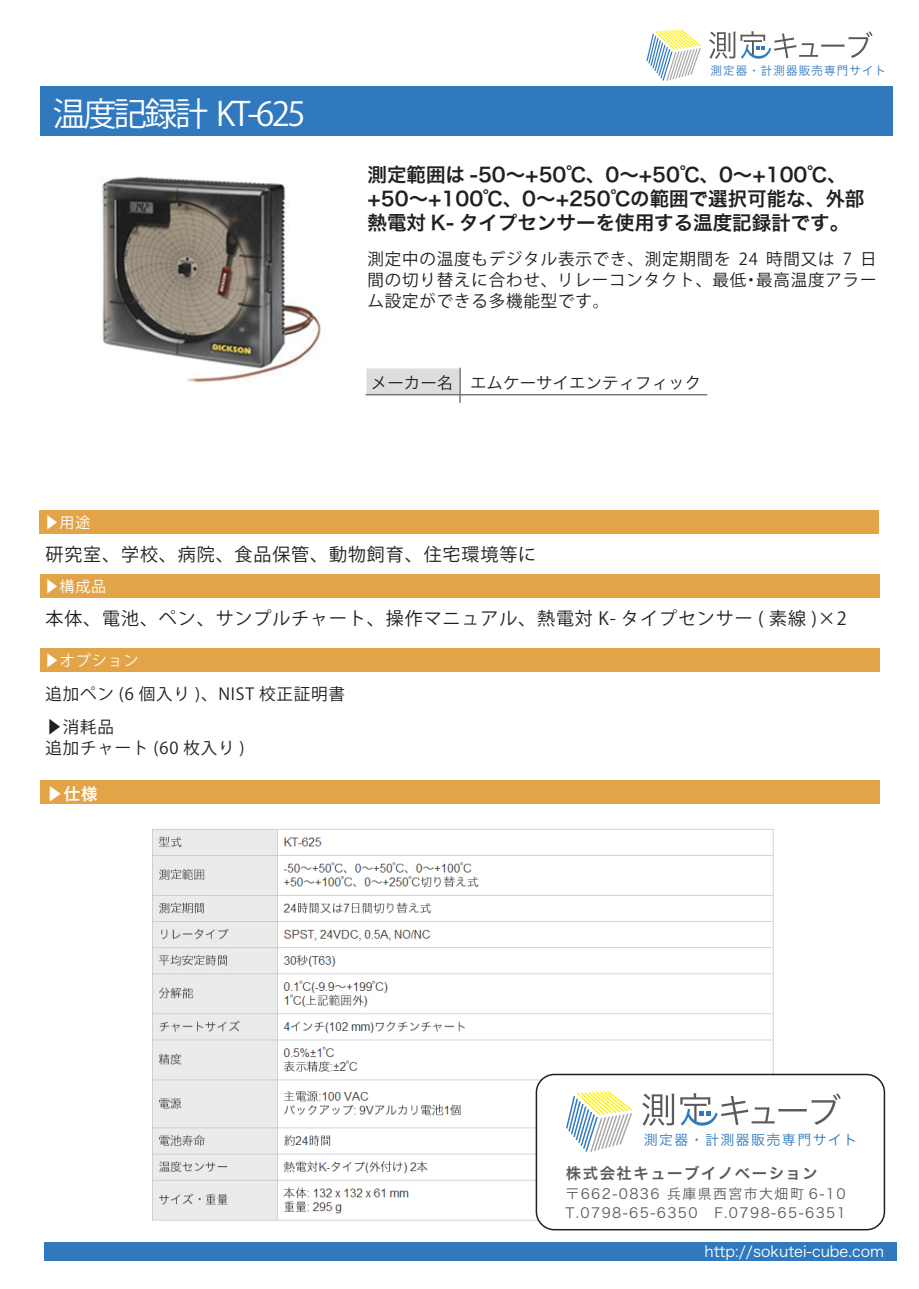
<style>
.page{position:relative;width:919px;height:1289px;background:#fff}
.page>*{position:absolute;margin:0;border:0;box-sizing:border-box;transform-origin:0 0}
.t1{font:33px "Hira Kaku Pro N W6 90 ms RKSJ H";letter-spacing:-.075em;color:#fff}
.t2{font:19.5px/24px "Hira Kaku Pro W6";color:#231f20}
.t3{font:18px "Hira Kaku Pro N W6 90 ms RKSJ H";letter-spacing:.05em;color:#231f20}
.t4{font:16.5px/21px "Hira Kaku Pro N W3 90 ms RKSJ H";letter-spacing:.05em;color:#231f20;text-align:justify}
.t5{font:16.5px "Hira Kaku Pro W3";color:#231f20}
.t6{font:16.5px "Hira Kaku Pro N W6 90 ms RKSJ H";color:#231f20}
.t7{font:16.5px "Hira Kaku Pro W6";color:#fff}
.t8{font:15.3px "Hira Kaku Pro W6";letter-spacing:.1em;color:#595a5c}
.t9{font:15px "Hira Kaku Pro W3";color:#fff}
.t10{font:15px "Hira Kaku Pro N W6 90 ms RKSJ H";letter-spacing:.05em;color:#fff}
.t11{font:13.95px/19.5px "Hira Kaku Pro W3";letter-spacing:.1em;color:#595a5c}
.t12{font:13.95px "Hira Kaku Pro W3";letter-spacing:.1em;color:#3079be}
.t13{font:11.85px "Hira Kaku Pro W3";letter-spacing:.1em;color:#3079be}
</style>
<div class="page">
<div style="left:365px;top:367px;width:96px;height:28px;background:#dcdddf;border:2px solid #fff"></div>
<div style="left:40px;top:87px;width:852px;height:49px;background:#3079be"></div>
<div style="left:44px;top:1241px;width:853px;height:19px;background:#3079be"></div>
<div style="left:40px;top:780px;width:840px;height:24px;background:#e2a447"></div>
<svg style="left:709px;top:31px;width:163px;height:28px"></svg>
<svg style="left:646px;top:29px;width:54px;height:52px"></svg>
<div style="left:39px;top:648px;width:840px;height:24px;background:#e2a447"></div>
<hr style="left:365px;top:394px;width:342px;height:1px;background:#76787b">
<hr style="left:459px;top:368px;width:2px;height:35px;background:#76787b">
<div style="left:39px;top:574px;width:840px;height:24px;background:#e2a447"></div>
<div style="left:39px;top:510px;width:840px;height:23px;background:#e2a447"></div>
<img style="left:102px;top:176px;width:219px;height:206px">
<img style="left:152px;top:829px;width:622px;height:400px">
<div style="left:536px;top:1074px;width:348px;height:155px;background:#fff;border-radius:18px"></div>
<div style="left:535px;top:1073px;width:350px;height:157px;border:2px solid #231f20;border-radius:18px"></div>
<svg style="left:642px;top:1093px;width:32px;height:32px"></svg>
<svg style="left:680px;top:1093px;width:160px;height:32px"></svg>
<svg style="left:566px;top:1091px;width:66px;height:61px"></svg>
<h1 class="t1" style="left:53px;top:95px;width:254px">温度記録計 KT-625</h1>
<h1 class="t1" style="left:48px;top:95px;width:65px">　　</h1>
<p class="t13" style="left:710px;top:60px;width:177px">測定器・計測器販売専門サイト</p>
<p class="t2" style="left:367px;top:162px;width:498px">測定範囲は -50～+50℃、0～+50℃、0～+100℃、+50～+100℃、0～+250℃の範囲で選択可能な、外部熱電対 K- タイプセンサーを使用する温度記録計です。</p>
<p class="t4" style="left:367px;top:249px;width:510px">測定中の温度もデジタル表示でき、測定期間を 24 時間又は 7 日間の切り替えに合わせ、リレーコンタクト、最低・最高温度アラーム設定ができる多機能型です。</p>
<p class="t5" style="left:371px;top:368px;width:332px">メーカー名 エムケーサイエンティフィック</p>
<p class="t10" style="left:44px;top:513px;width:48px">▶用途</p>
<p class="t3" style="left:45px;top:544px;width:492px">研究室、学校、病院、食品保管、動物飼育、住宅環境等に</p>
<p class="t10" style="left:44px;top:578px;width:64px">▶構成品</p>
<p class="t3" style="left:45px;top:608px;width:802px">本体、電池、ペン、サンプルチャート、操作マニュアル、熱電対 K- タイプセンサー ( 素線 )×2</p>
<p class="t10" style="left:44px;top:652px;width:96px">▶オプション</p>
<p class="t4" style="left:45px;top:683px;width:301px">追加ペン (6 個入り )、NIST 校正証明書</p>
<p class="t6" style="left:45px;top:717px;width:70px">▶消耗品</p>
<p class="t4" style="left:45px;top:737px;width:201px">追加チャート (60 枚入り )</p>
<p class="t7" style="left:46px;top:778px;width:53px">▶仕様</p>
<p class="t12" style="left:643px;top:1127px;width:215px">測定器・計測器販売専門サイト</p>
<p class="t8" style="left:566px;top:1159px;width:253px">株式会社キューブイノベーション</p>
<p class="t11" style="left:565px;top:1182px;width:282px">〒662-0836 兵庫県西宮市大畑町 6-10<br>T.0798-65-6350　F.0798-65-6351</p>
<p class="t9" style="left:704px;top:1237px;width:181px">http://sokutei-cube.com</p>
</div>
